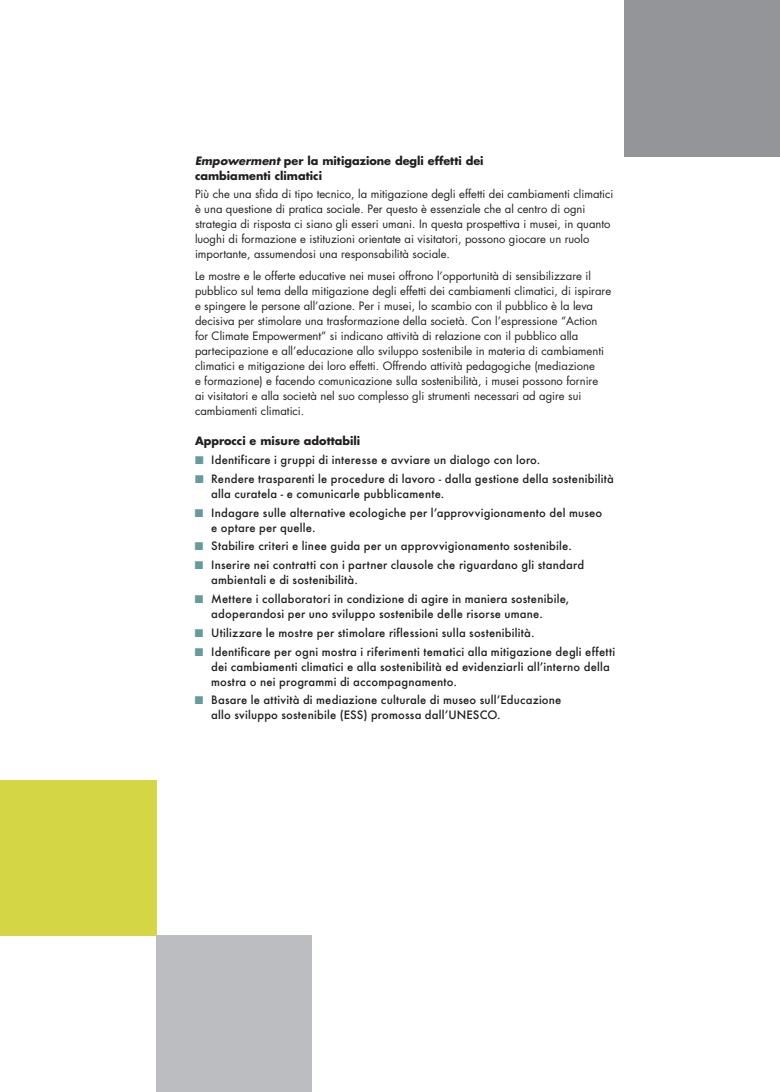
<style>
.page{position:relative;width:780px;height:1092px;background:#fff}
.page>*{position:absolute;margin:0;border:0;box-sizing:border-box;transform-origin:0 0}
.t1{font:11.25px/15px "Futura Std";color:#231f20}
.t2{font:500 11.25px/15px "Futura";letter-spacing:.02em;color:#231f20}
.t3{font:700 11.25px/15px "Futura Std";color:#231f20}
.s1{font-style:italic}
.s2{color:#68999b}
</style>
<div class="page">
<div style="left:624px;top:0;width:156px;height:156px;background:#939598"></div>
<div style="left:0;top:780px;width:156px;height:155px;background:#d4d645"></div>
<div style="left:156px;top:935px;width:156px;height:156px;background:#bcbdc0"></div>
<p class="t3" style="left:195px;top:153px;width:290px"><span class="s1">Empowerment</span> per la mitigazione degli effetti dei cambiamenti climatici</p>
<p class="t1" style="left:195px;top:186px;width:420px">Più che una sfida di tipo tecnico, la mitigazione degli effetti dei cambiamenti climatici è una questione di pratica sociale. Per questo è essenziale che al centro di ogni strategia di risposta ci siano gli esseri umani. In questa prospettiva i musei, in quanto luoghi di formazione e istituzioni orientate ai visitatori, possono giocare un ruolo importante, assumendosi una responsabilità sociale.</p>
<p class="t1" style="left:195px;top:269px;width:417px">Le mostre e le offerte educative nei musei offrono l’opportunità di sensibilizzare il pubblico sul tema della mitigazione degli effetti dei cambiamenti climatici, di ispirare e spingere le persone all’azione. Per i musei, lo scambio con il pubblico è la leva decisiva per stimolare una trasformazione della società. Con l’espressione “Action for Climate Empowerment” si indicano attività di relazione con il pubblico alla partecipazione e all’educazione allo sviluppo sostenibile in materia di cambiamenti climatici e mitigazione dei loro effetti. Offrendo attività pedagogiche (mediazione<br>e formazione) e facendo comunicazione sulla sostenibilità, i musei possono fornire<br>ai visitatori e alla società nel suo complesso gli strumenti necessari ad agire sui cambiamenti climatici.</p>
<p class="t3" style="left:195px;top:433px;width:167px">Approcci e misure adottabili</p>
<p class="t2" style="left:195px;top:452px;width:347px"><span class="s2">■</span> Identificare i gruppi di interesse e avviare un dialogo con loro.</p>
<p class="t2" style="left:211px;top:471px;width:404px;text-indent:-16px"><span class="s2">■</span> Rendere trasparenti le procedure di lavoro - dalla gestione della sostenibilità alla curatela - e comunicarle pubblicamente.</p>
<p class="t2" style="left:211px;top:505px;width:392px;text-indent:-16px"><span class="s2">■</span> Indagare sulle alternative ecologiche per l’approvvigionamento del museo e optare per quelle.</p>
<p class="t2" style="left:195px;top:538px;width:378px"><span class="s2">■</span> Stabilire criteri e linee guida per un approvvigionamento sostenibile.</p>
<p class="t2" style="left:211px;top:557px;width:374px;text-indent:-16px"><span class="s2">■</span> Inserire nei contratti con i partner clausole che riguardano gli standard ambientali e di sostenibilità.</p>
<p class="t2" style="left:211px;top:591px;width:359px;text-indent:-16px"><span class="s2">■</span> Mettere i collaboratori in condizione di agire in maniera sostenibile, adoperandosi per uno sviluppo sostenibile delle risorse umane.</p>
<p class="t2" style="left:195px;top:625px;width:341px"><span class="s2">■</span> Utilizzare le mostre per stimolare riflessioni sulla sostenibilità.</p>
<p class="t2" style="left:211px;top:643px;width:405px;text-indent:-16px"><span class="s2">■</span> Identificare per ogni mostra i riferimenti tematici alla mitigazione degli effetti dei cambiamenti climatici e alla sostenibilità ed evidenziarli all’interno della mostra o nei programmi di accompagnamento.</p>
<p class="t2" style="left:211px;top:692px;width:352px;text-indent:-16px"><span class="s2">■</span> Basare le attività di mediazione culturale di museo sull’Educazione allo sviluppo sostenibile (ESS) promossa dall’UNESCO.</p>
</div>
